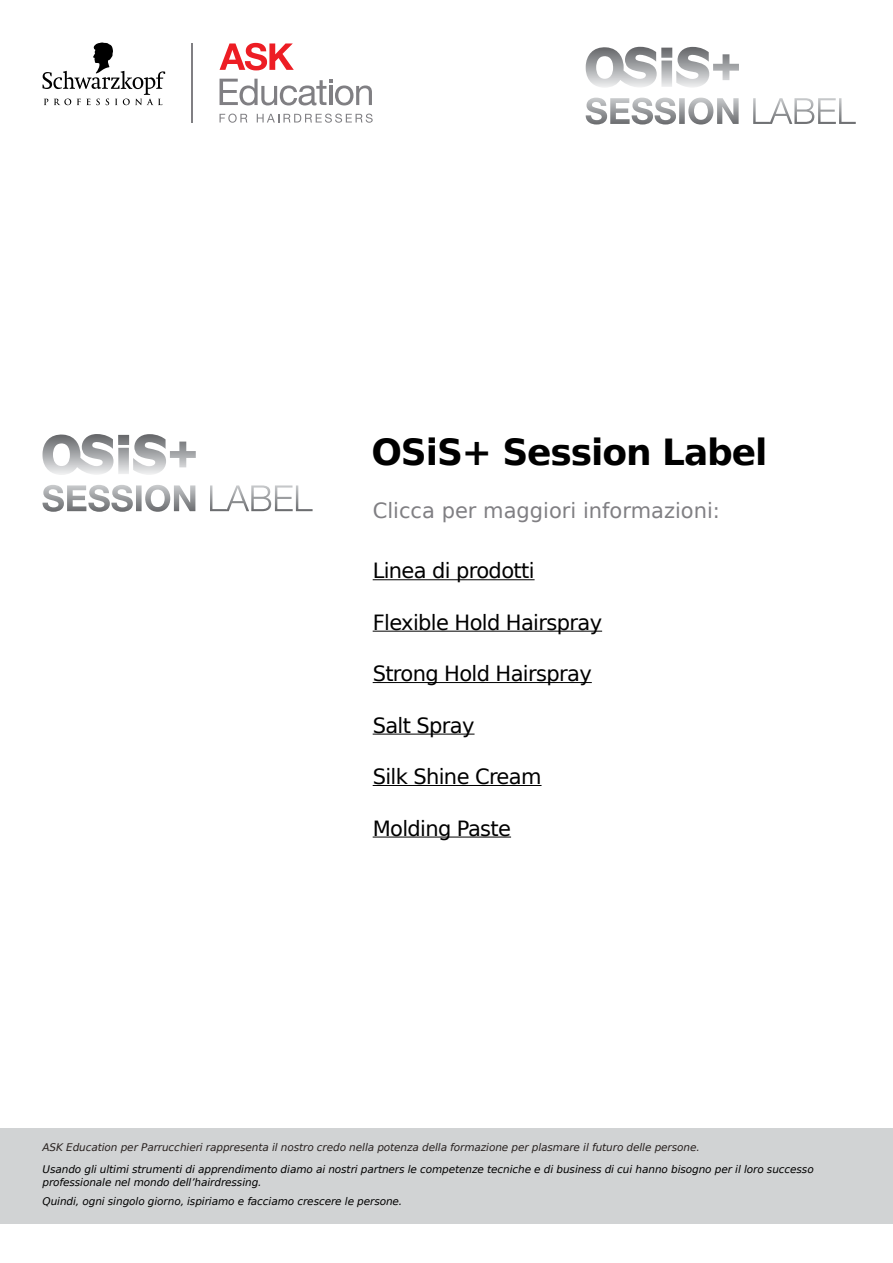
<style>
.page{position:relative;width:893px;height:1263px;background:#fff}
.page>*{position:absolute;margin:0;border:0;box-sizing:border-box;transform-origin:0 0}
.t1{font:700 36px "DejaVu Sans";letter-spacing:-.03em;color:#000}
.t2{font:21px "DejaVu Sans";letter-spacing:-.03em;color:#000}
.t3{font:21px "DejaVu Sans";color:#807f83}
.t4{font:italic 10.5px/13.5px "DejaVu Sans";letter-spacing:-.01em;color:#000}
.t5{font:italic 10.5px "DejaVu Sans";letter-spacing:-.01em;color:#28211f}
</style>
<div class="page">
<img style="left:586px;top:98px;width:270px;height:27px">
<img style="left:586px;top:47px;width:153px;height:41px">
<hr style="left:373px;top:579px;width:162px;height:1px;background:#000">
<hr style="left:373px;top:631px;width:229px;height:1px;background:#000">
<hr style="left:373px;top:682px;width:219px;height:1px;background:#000">
<hr style="left:373px;top:734px;width:102px;height:1px;background:#000">
<hr style="left:373px;top:785px;width:168px;height:1px;background:#000">
<hr style="left:373px;top:836px;width:138px;height:1px;background:#000">
<svg style="left:43px;top:42px;width:122px;height:63px"></svg>
<svg style="left:220px;top:43px;width:74px;height:27px"></svg>
<hr style="left:192px;top:43px;width:1px;height:80px;background:#807f83">
<svg style="left:220px;top:79px;width:152px;height:26px"></svg>
<svg style="left:220px;top:114px;width:27px;height:9px"></svg>
<svg style="left:257px;top:114px;width:116px;height:9px"></svg>
<img style="left:43px;top:485px;width:270px;height:27px">
<img style="left:43px;top:434px;width:153px;height:41px">
<div style="left:0;top:1128px;width:893px;height:96px;background:#d1d3d4"></div>
<h1 class="t1" style="left:371px;top:422px;width:398px">OSiS+ Session Label</h1>
<h2 class="t3" style="left:373px;top:494px;width:349px">Clicca per maggiori informazioni:</h2>
<h2 class="t2" style="left:373px;top:554px;width:163px">Linea di prodotti</h2>
<h2 class="t2" style="left:373px;top:605px;width:231px">Flexible Hold Hairspray</h2>
<h2 class="t2" style="left:373px;top:657px;width:221px">Strong Hold Hairspray</h2>
<h2 class="t2" style="left:373px;top:708px;width:103px">Salt Spray</h2>
<h2 class="t2" style="left:373px;top:760px;width:170px">Silk Shine Cream</h2>
<h2 class="t2" style="left:373px;top:811px;width:140px">Molding Paste</h2>
<p class="t5" style="left:43px;top:1139px;width:659px">ASK Education per Parrucchieri rappresenta il nostro credo nella potenza della formazione per plasmare il futuro delle persone.</p>
<p class="t4" style="left:43px;top:1162px;width:773px">Usando gli ultimi strumenti di apprendimento diamo ai nostri partners le competenze tecniche e di business di cui hanno bisogno per il loro successo professionale nel mondo dell’hairdressing.</p>
<p class="t4" style="left:43px;top:1195px;width:361px">Quindi, ogni singolo giorno, ispiriamo e facciamo crescere le persone.</p>
</div>
